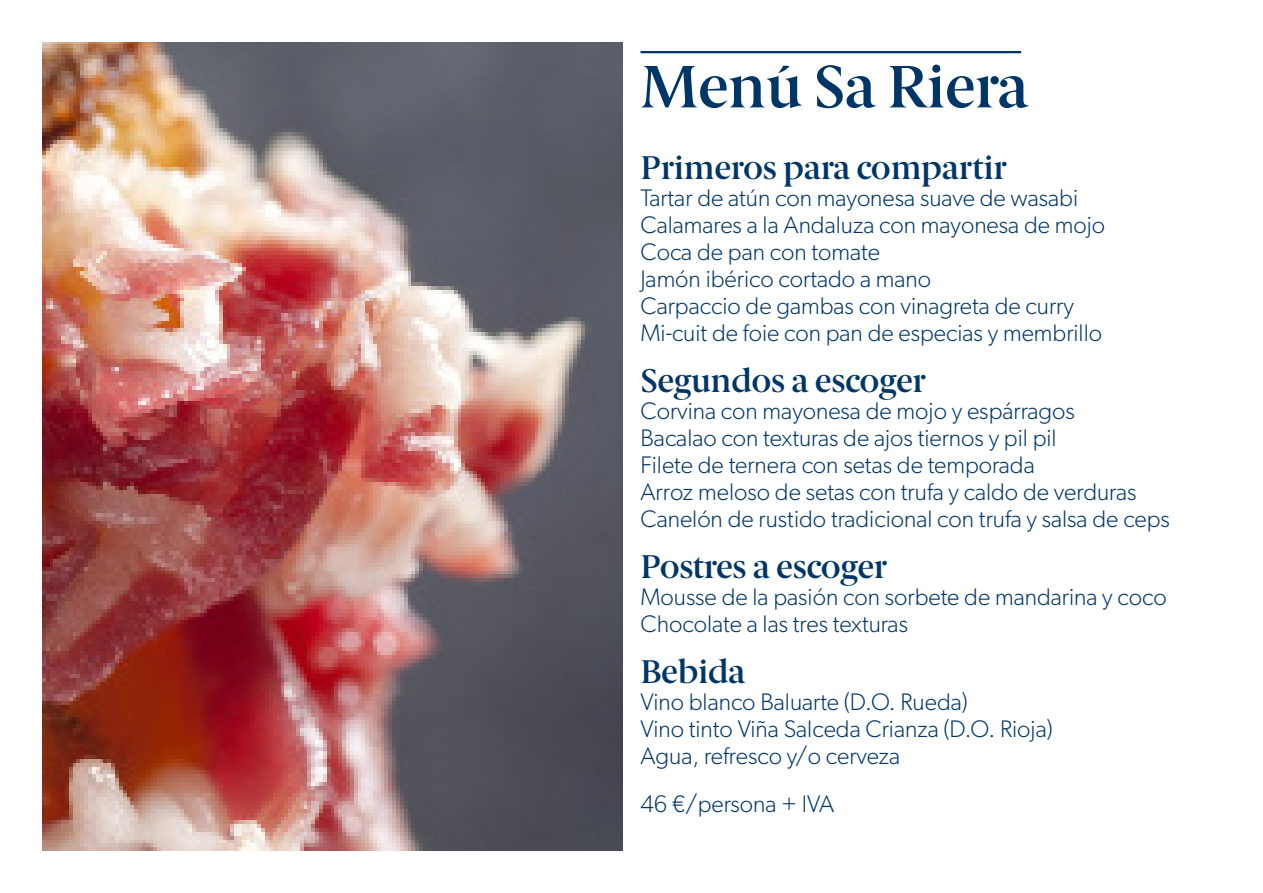
<style>
.page{position:relative;width:1263px;height:893px;background:#fff}
.page>*{position:absolute;margin:0;border:0;box-sizing:border-box;transform-origin:0 0}
.t1{font:600 60px "Berlingske Serif";letter-spacing:-.01em;color:#003667}
.t2{font:600 33px "Berlingske Serif";letter-spacing:-.01em;color:#003667}
.t3{font:300 24px/27px "Gibson";color:#003667}
</style>
<div class="page">
<hr style="left:640px;top:51px;width:381px;height:2px;background:#003667">
<img style="left:43px;top:43px;width:579px;height:807px">
<p class="t1" style="left:640px;top:50px;width:390px">Menú Sa Riera</p>
<h2 class="t2" style="left:640px;top:148px;width:368px">Primeros para compartir</h2>
<p class="t3" style="left:640px;top:184px;width:466px">Tartar de atún con mayonesa suave de wasabi Calamares a la Andaluza con mayonesa de mojo Coca de pan con tomate<br>Jamón ibérico cortado a mano<br>Carpaccio de gambas con vinagreta de curry Mi-cuit de foie con pan de especias y membrillo</p>
<h2 class="t2" style="left:640px;top:361px;width:287px">Segundos a escoger</h2>
<p class="t3" style="left:640px;top:397px;width:531px">Corvina con mayonesa de mojo y espárragos<br>Bacalao con texturas de ajos tiernos y pil pil<br>Filete de ternera con setas de temporada<br>Arroz meloso de setas con trufa y caldo de verduras Canelón de rustido tradicional con trufa y salsa de ceps</p>
<h2 class="t2" style="left:640px;top:547px;width:248px">Postres a escoger</h2>
<p class="t3" style="left:640px;top:583px;width:528px">Mousse de la pasión con sorbete de mandarina y coco<br>Chocolate a las tres texturas</p>
<h2 class="t2" style="left:640px;top:652px;width:106px">Bebida</h2>
<p class="t3" style="left:640px;top:688px;width:414px">Vino blanco Baluarte (D.O. Rueda)<br>Vino tinto Viña Salceda Crianza (D.O. Rioja)<br>Agua, refresco y/o cerveza</p>
<p class="t3" style="left:640px;top:790px;width:195px">46 €/persona + IVA</p>
</div>
